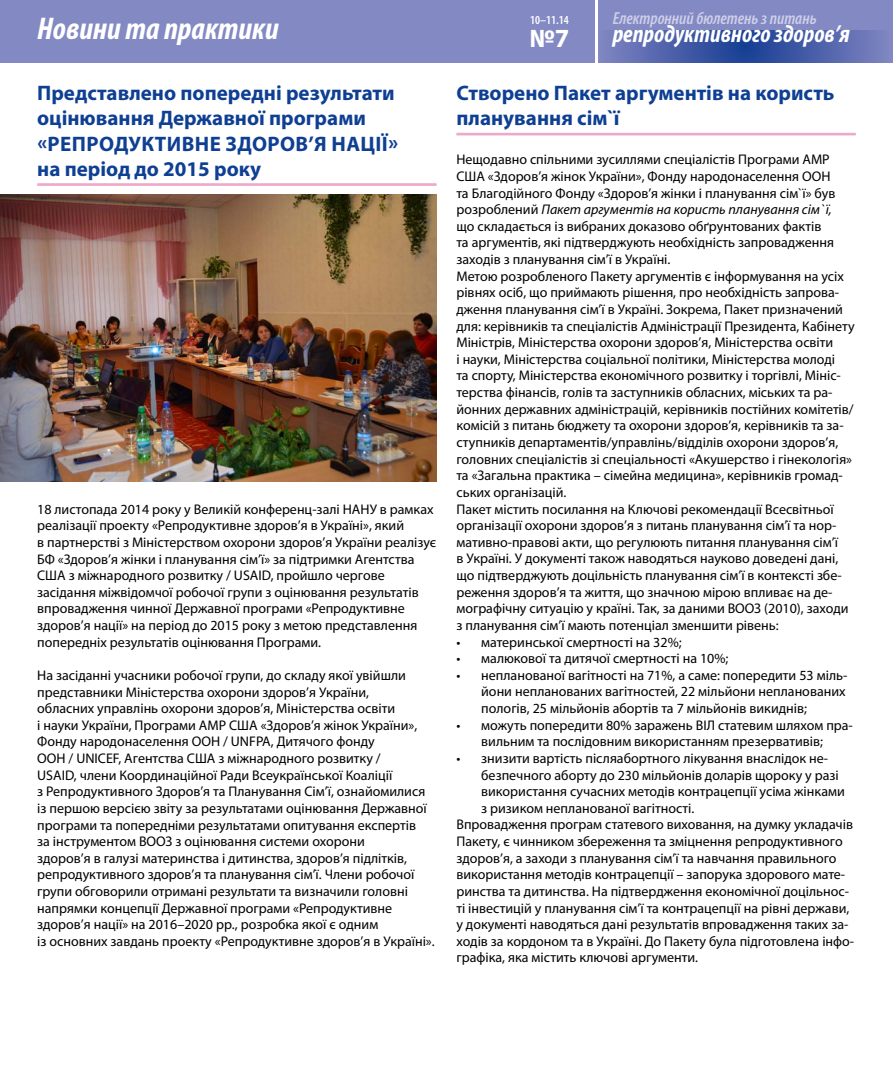
<style>
.page{position:relative;width:893px;height:1092px;background:#fff}
.page>*{position:absolute;margin:0;border:0;box-sizing:border-box;transform-origin:0 0}
.t1{font:italic 700 condensed 31.5px "Myriad Pro";color:#fff}
.t2{font:700 26.25px "Myriad Pro";color:#fff}
.t3{font:italic 700 condensed 24.5px "Myriad Pro";color:#fff}
.t4{font:700 21px/25.2px "Myriad Pro";color:#0f3f93}
.t5{font:italic 600 condensed 17.5px "Myriad Pro";color:#cecfe9}
.t6{font:14px/16.6px "Myriad Pro";color:#000}
.t7{font:600 condensed 12.25px "Myriad Pro";color:#fff}
.s1{font-style:italic}
</style>
<div class="page">
<div style="left:0;top:0;width:893px;height:62px;background:#8389c3"></div>
<svg style="left:597px;top:30px;width:283px;height:32px"></svg>
<hr style="left:595px;top:0;width:2px;height:62px;background:#fff">
<hr style="left:37px;top:183px;width:400px;height:3px;background:#eea8cb">
<hr style="left:456px;top:133px;width:400px;height:2px;background:#eea8cb">
<img style="left:0;top:194px;width:437px;height:288px">
<h1 class="t1" style="left:37px;top:9px;width:243px">Новини та практики</h1>
<h3 class="t4" style="left:37px;top:80px;width:359px">Представлено попередні результати оцінювання Державної програми «Репроду</h3>
<h3 class="t4" style="left:141px;top:130px;width:112px">ктивне здоро</h3>
<h3 class="t4" style="left:296px;top:130px;width:104px">в’я нації»</h3>
<h3 class="t4" style="left:37px;top:155px;width:226px">на період до 2015 року</h3>
<p class="t6" style="left:37px;top:500px;width:315px">18 листопада 2014 року у Великій конференц-залі НАН</p>
<p class="t6" style="left:37px;top:500px;width:401px;text-indent:332px">У в рамках реалізації проекту «Репродуктивне здоров’я в Україні», який<br>в партнерстві з Міністерством охорони здоров’я України реалізує БФ «Здоров’я жінки і планування сім’ї» за підтримки Агентства США з міжнародного розвитку / USAID, пройшло чергове засідання міжвідомчої робочої групи з оцінювання результатів впровадження чинної Державної програми «Репродуктивне здоров’я нації» на період до 2015 року з метою представлення попередніх результатів оцінювання Програми.</p>
<p class="t6" style="left:37px;top:666px;width:399px">На засіданні учасники робочої групи, до складу якої увійшли представники Міністерства охорони здоров’я України,<br>обласних управлінь охорони здоров’я, Міністерства освіти<br>і науки України, Програми АМР США «Здоров’я жінок України», Фонду народонаселення ООН / UNFPA, Дитячого фонду<br>ООН / UNICEF, Агентства США з міжнародного розвитку /<br>USAID, члени Координаційної Ради Всеукраїнської Коаліції<br>з Репродуктивного Здоров’я та Планування Сім’ї, ознайомилися із першою версією звіту за результатами оцінювання Державної програми та попередніми результатами опитування експертів<br>за інструментом ВООЗ з оцінювання системи охорони<br>здоров’я в галузі материнства і дитинства, здоров’я підлітків, репродуктивного здоров’я та планування сім’ї. Члени робочої групи обговорили отримані результати та визначили головні напрямки концепції Державної програми «Репродуктивне здоров’я нації» на 2016–2020 рр., розробка якої є одним<br>із основних завдань проекту «Репродуктивне здоров’я в Україні».</p>
<p class="t7" style="left:530px;top:12px;width:40px">10–11.14</p>
<p class="t5" style="left:613px;top:7px;width:206px">Електронний бюлетень з питань</p>
<h2 class="t2" style="left:529px;top:22px;width:42px">№7</h2>
<h3 class="t3" style="left:613px;top:19px;width:238px">репродуктивного здоров’я</h3>
<h3 class="t4" style="left:456px;top:80px;width:380px">Створено Пакет аргументів на користь планування сім`ї</h3>
<p class="t6" style="left:456px;top:151px;width:400px">Нещодавно спільними зусиллями спеціалістів Програми АМР США «Здоров’я жінок України», Фонду народонаселення ООН<br>та Благодійного Фонду «Здоров’я жінки і планування сім`ї» був розроблений <span class="s1">Пакет аргументів на користь планування сім`ї,<br></span>що складається із вибраних доказово обґрунтованих фактів<br>та аргументів, які підтверджують необхідність запровадження заходів з планування сім’ї в Україні.<br>Метою розробленого Пакету аргументів є інформування на усіх рівнях осіб, що приймають рішення, про необхідність запрова&shy;дження планування сім’ї в Україні. Зокрема, Пакет призначений для: керівників та спеціалістів Адміністрації Президента, Кабінету Міністрів, Міністерства охорони здоров’я, Міністерства освіти<br>і науки, Міністерства соціальної політики, Міністерства молоді<br>та спорту, Міністерства економічного розвитку і торгівлі, Мініс&shy;терства фінансів, голів та заступників обласних, міських та ра&shy;йонних державних адміністрацій, керівників постійних комітетів/ комісій з питань бюджету та охорони здоров’я, керівників та за&shy;ступників департаментів/управлінь/відділів охорони здоров’я, головних спеціалістів зі спеціальності «Акушерство і гінекологія» та «Загальна практика – сімейна медицина», керівників громад&shy;ських організацій.<br>Пакет містить посилання на Ключові рекомендації Всесвітньої організації охорони здоров’я з питань планування сім’ї та нор&shy;мативно-правові акти, що регулюють питання планування сім’ї<br>в Україні. У документі також наводяться науково доведені дані, що підтверджують доцільність планування сім’ї в контексті збе&shy;реження здоров’я та життя, що значною мірою впливає на де&shy;мографічну ситуацію у країні. Так, за даними ВООЗ (2010), заходи з планування сім’ї мають потенціал зменшити рівень:</p>
<p class="t6" style="left:456px;top:633px;width:227px">• материнської смертності на 32%;</p>
<p class="t6" style="left:456px;top:650px;width:273px">• малюкової та дитячої смертності на 10%;</p>
<p class="t6" style="left:481px;top:666px;width:368px;text-indent:-25px">• непланованої вагітності на 71%, а саме: попередити 53 міль&shy;йони непланованих вагітностей, 22 мільйони непланованих пологів, 25 мільйонів абортів та 7 мільйонів викиднів;</p>
<p class="t6" style="left:456px;top:716px;width:398px;text-align:center">• можуть попередити 80% заражень ВІЛ статевим шляхом пра&shy;вильним та послідовним використанням презервативів;</p>
<p class="t6" style="left:456px;top:749px;width:373px">• знизити вартість післяабортного лікування внаслідок не-</p>
<p class="t6" style="left:481px;top:766px;width:359px">безпечного аборту до 230 мільйонів доларів щороку у разі</p>
<p class="t6" style="left:481px;top:782px;width:365px">використання сучасних методів контрацепції усіма жінками</p>
<p class="t6" style="left:481px;top:799px;width:215px">з ризиком непланованої вагітності.</p>
<p class="t6" style="left:456px;top:816px;width:398px">Впровадження програм статевого виховання, на думку укладачів</p>
<p class="t6" style="left:456px;top:832px;width:388px">Пакету, є чинником збереження та зміцнення репродуктивного</p>
<p class="t6" style="left:456px;top:849px;width:382px">здоров’я, а заходи з планування сім’ї та навчання правильного</p>
<p class="t6" style="left:456px;top:866px;width:390px">використання методів контрацепції – запорука здорового мате-</p>
<p class="t6" style="left:456px;top:882px;width:394px">ринства та дитинства. На підтвердження економічної доцільнос-</p>
<p class="t6" style="left:456px;top:899px;width:394px">ті інвестицій у планування сім’ї та контрацепції на рівні держави,</p>
<p class="t6" style="left:456px;top:915px;width:394px">у документі наводяться дані результатів впровадження таких за-</p>
<p class="t6" style="left:456px;top:932px;width:399px">ходів за кордоном та в Україні. До Пакету була підготовлена інфо-</p>
<p class="t6" style="left:456px;top:949px;width:243px">графіка, яка містить ключові аргументи.</p>
</div>
